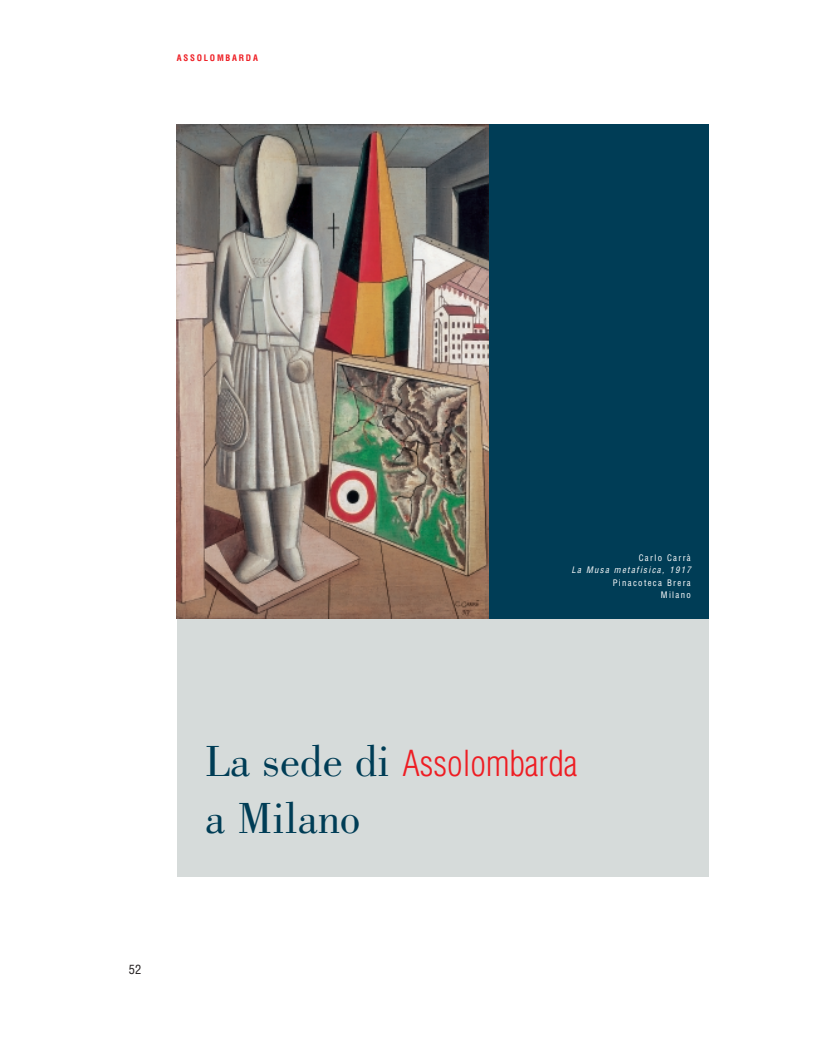
<style>
.page{position:relative;width:816px;height:1053px;background:#fff}
.page>*{position:absolute;margin:0;border:0;box-sizing:border-box;transform-origin:0 0}
.t1{font:45px "Bodoni";color:#003d56}
.t2{font:300 condensed 35px "Helvetica";color:#ee1d23}
.t3{font:condensed 12.5px "Helvetica";color:#231f20}
.t4{font:condensed 8.75px/12.5px "Helvetica";letter-spacing:.15em;color:#fff;text-align:right}
.t5{font:italic condensed 8.75px "Helvetica";color:#fff}
.t6{font:700 condensed 8.75px "Helvetica";letter-spacing:.2em;color:#ee1d23}
.s1{font-family:"Bodoni";font-weight:400;font-stretch:normal;font-size:45px;color:#003d56}
</style>
<div class="page">
<img style="left:176px;top:124px;width:533px;height:753px">
<p class="t6" style="left:177px;top:54px;width:82px">ASSOLOMBARDA</p>
<h3 class="t3" style="left:129px;top:965px;width:14px">52</h3>
<p class="t4" style="left:638px;top:552px;width:53px">Carlo Carrà</p>
<p class="t5" style="left:571px;top:567px;width:123px">La Musa metafisica, 1917</p>
<p class="t4" style="left:612px;top:577px;width:79px">Pinacoteca Brera<br>Milano</p>
<h2 class="t2" style="left:205px;top:750px;width:373px"><span class="s1">La sede di</span> Assolombarda</h2>
<h1 class="t1" style="left:205px;top:801px;width:156px">a Milano</h1>
</div>
